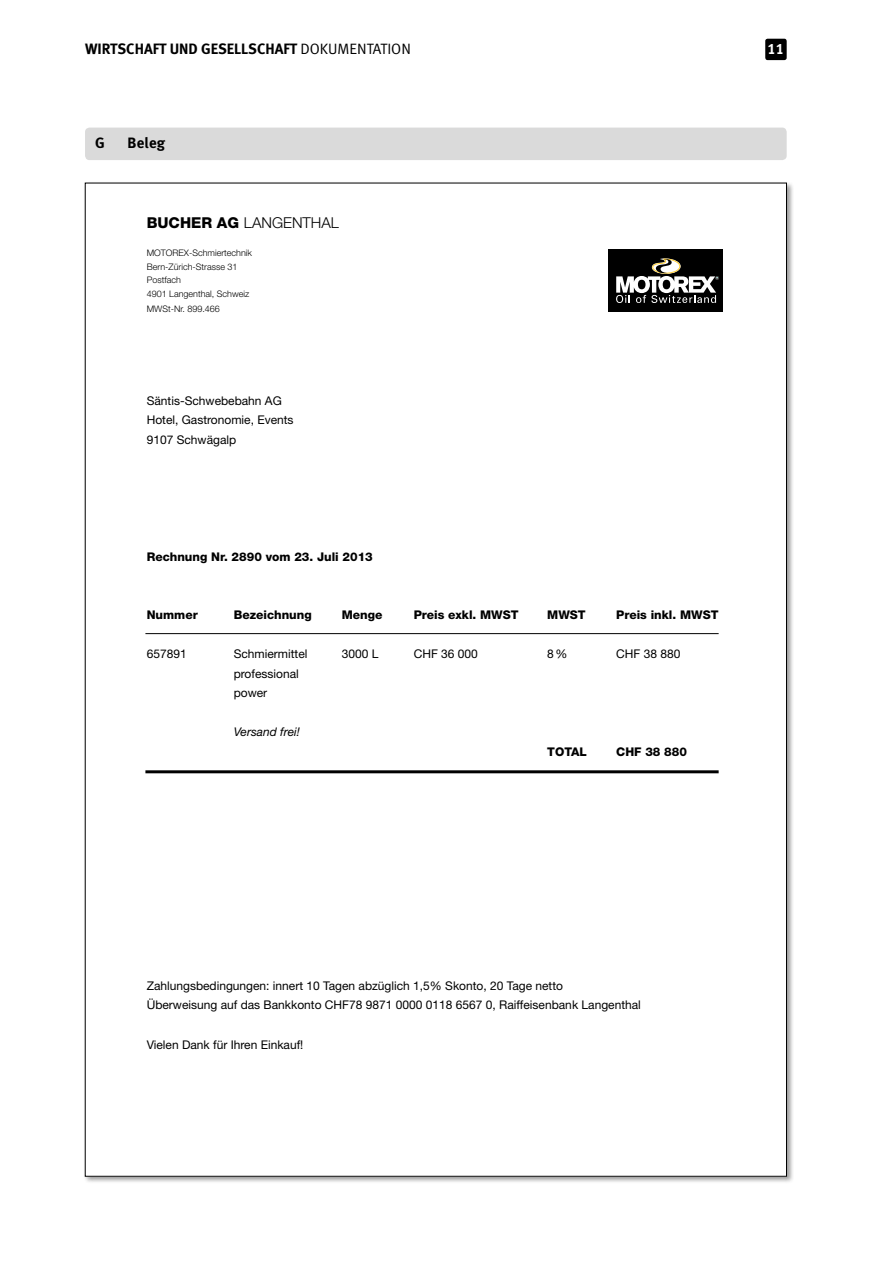
<style>
.page{position:relative;width:893px;height:1263px;background:#fff}
.page>*{position:absolute;margin:0;border:0;box-sizing:border-box;transform-origin:0 0}
.Grundtext{font:15px "Meta Bold LF";color:#000}
.Titel_03{font:300 15px "Helvetica Neue";color:#000}
.t1{font:15px "Meta Bold LF";color:#fff}
.Titel_03-2{font:12px/19.5px "Helvetica Neue";color:#000}
.Titel_03-3{font:800 12px "Helvetica Neue";color:#000}
.Titel_03-4{font:italic 12px "Helvetica Neue";color:#000}
.Titel_03-5{font:300 9px "Helvetica Neue";color:#000}
.s1{font-family:"Meta Normal LF"}
.s2{font-weight:800}
</style>
<div class="page">
<div style="left:765px;top:39px;width:22px;height:21px;background:#000;border-radius:2px"></div>
<div style="left:83px;top:181px;width:711px;height:1003px;background:#000;opacity:.4"></div>
<div style="left:85px;top:183px;width:701px;height:993px;background:#fff"></div>
<div style="left:85px;top:128px;width:702px;height:32px;background:#dadada;border-radius:4px"></div>
<div style="left:608px;top:249px;width:115px;height:63px;background:#000"></div>
<svg style="left:616px;top:258px;width:103px;height:45px"></svg>
<hr style="left:145px;top:633px;width:574px;height:1px;background:#000">
<hr style="left:145px;top:770px;width:574px;height:3px;background:#000">
<p class="Grundtext" style="left:85px;top:40px;width:327px">WIRTSCHAFT UND GESELLSCHAFT <span class="s1">DOKUMENTATION</span></p>
<p class="t1" style="left:767px;top:40px;width:18px">11</p>
<p class="Grundtext" style="left:95px;top:134px;width:11px">G</p>
<p class="Grundtext" style="left:128px;top:134px;width:39px">Beleg</p>
<p class="Titel_03" style="left:147px;top:213px;width:194px"><span class="s2">BUCHER AG</span> LANGENTHAL</p>
<p class="Titel_03-5" style="left:147px;top:247px;width:107px">MOTOREX-Schmiertechnik</p>
<p class="Titel_03-5" style="left:147px;top:261px;width:92px">Bern-Zürich-Strasse 31</p>
<p class="Titel_03-5" style="left:147px;top:274px;width:36px">Postfach</p>
<p class="Titel_03-5" style="left:147px;top:288px;width:104px">4901 Langenthal, Schweiz</p>
<p class="Titel_03-5" style="left:147px;top:303px;width:75px">MWSt-Nr. 899.466</p>
<p class="Titel_03-2" style="left:147px;top:391px;width:137px">Säntis-Schwebebahn AG</p>
<p class="Titel_03-2" style="left:147px;top:410px;width:148px">Hotel, Gastronomie, Events</p>
<p class="Titel_03-2" style="left:147px;top:430px;width:91px">9107 Schwägalp</p>
<p class="Titel_03-3" style="left:147px;top:549px;width:228px">Rechnung Nr. 2890 vom 23. Juli 2013</p>
<p class="Titel_03-3" style="left:147px;top:608px;width:53px">Nummer</p>
<p class="Titel_03-3" style="left:234px;top:608px;width:80px">Bezeichnung</p>
<p class="Titel_03-3" style="left:342px;top:608px;width:42px">Menge</p>
<p class="Titel_03-3" style="left:414px;top:608px;width:106px">Preis exkl. MWST</p>
<p class="Titel_03-3" style="left:547px;top:608px;width:40px">MWST</p>
<p class="Titel_03-3" style="left:616px;top:608px;width:104px">Preis inkl. MWST</p>
<p class="Titel_03-2" style="left:147px;top:644px;width:42px">657891</p>
<p class="Titel_03-2" style="left:234px;top:644px;width:75px">Schmiermittel</p>
<p class="Titel_03-2" style="left:342px;top:644px;width:38px">3000 L</p>
<p class="Titel_03-2" style="left:414px;top:644px;width:66px">CHF 36 000</p>
<p class="Titel_03-2" style="left:547px;top:644px;width:22px">8%</p>
<p class="Titel_03-2" style="left:616px;top:644px;width:66px">CHF 38 880</p>
<p class="Titel_03-2" style="left:234px;top:664px;width:67px">professional power</p>
<p class="Titel_03-4" style="left:234px;top:725px;width:68px">Versand frei!</p>
<p class="Titel_03-3" style="left:547px;top:744px;width:41px">TOTAL</p>
<p class="Titel_03-3" style="left:616px;top:744px;width:72px">CHF 38 880</p>
<p class="Titel_03-2" style="left:147px;top:976px;width:418px">Zahlungsbedingungen: innert 10 Tagen abzüglich 1,5% Skonto, 20 Tage netto</p>
<p class="Titel_03-2" style="left:147px;top:995px;width:496px">Überweisung auf das Bankkonto CHF78 9871 0000 0118 6567 0, Raiffeisenbank Langenthal</p>
<p class="Titel_03-2" style="left:147px;top:1034px;width:158px">Vielen Dank für Ihren Einkauf!</p>
</div>
